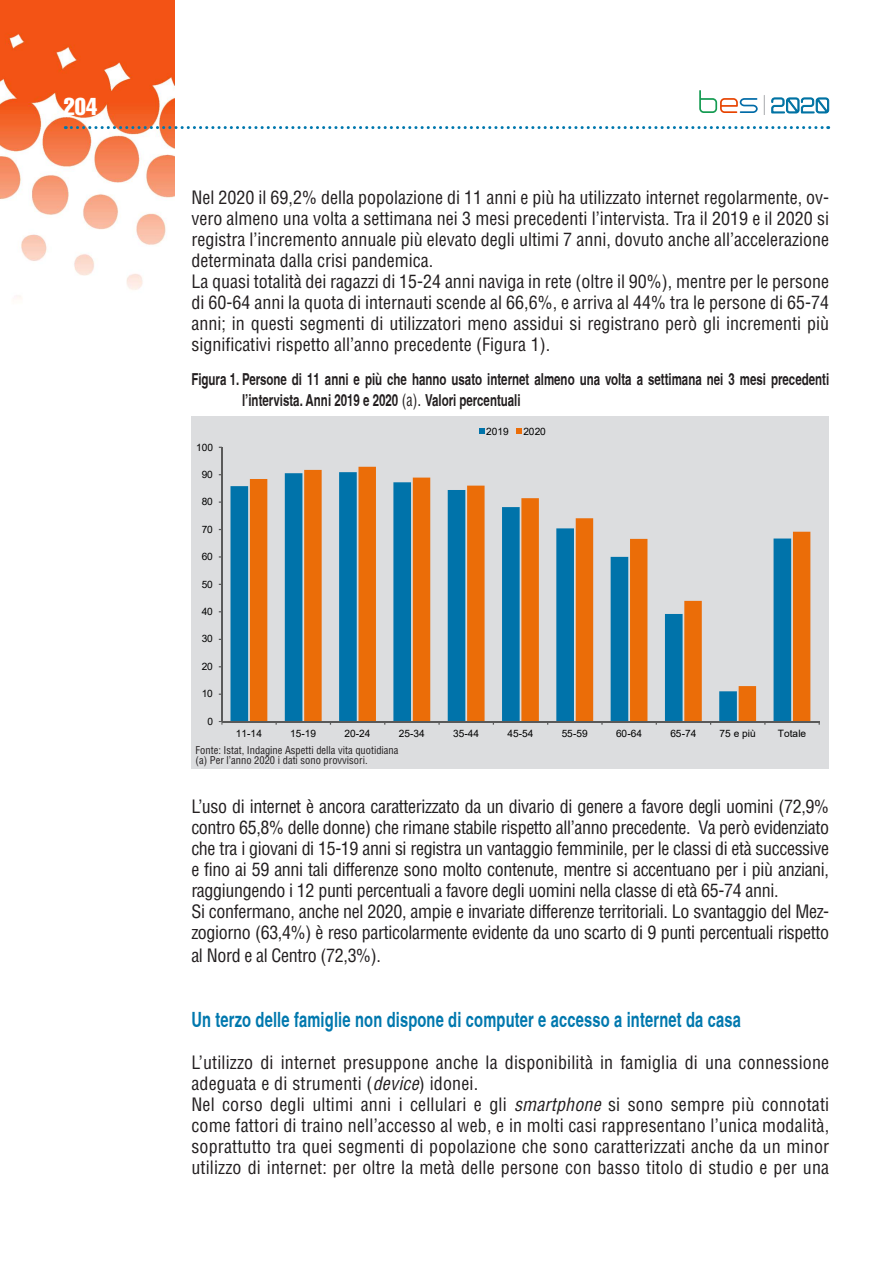
<style>
.page{position:relative;width:893px;height:1263px;background:#fff}
.page>*{position:absolute;margin:0;border:0;box-sizing:border-box;transform-origin:0 0}
.t1{font:24px "Helvetica LT Std Comp";color:#fff}
.t2{font:700 condensed 21px "Helvetica";letter-spacing:.01em;color:#0078ae;scale:.85 1}
.t3{font:condensed 18px/21px "Helvetica LT Std";color:#231f20}
.t4{font:condensed 18px/21.1px "Helvetica LT Std";letter-spacing:-.02em;color:#231f20}
.t5{font:700 condensed 16.5px/21px "Helvetica";color:#231f20;scale:.85 1}
.t6{font:condensed 10.5px/10.5px "Helvetica LT Std";color:#231f20}
.t7{font:10.2px "Arial";letter-spacing:-.005em;color:#000}
.s1{font-family:"Helvetica LT Std";font-weight:400}
.s2{font-family:"Helvetica LT Std";font-weight:400;font-size:18px}
.s3{font-style:italic}
</style>
<div class="page">
<img style="left:0;top:0;width:174px;height:299px">
<svg style="left:65px;top:126px;width:764px;height:3px"></svg>
<svg style="left:764px;top:95px;width:1px;height:20px"></svg>
<svg style="left:699px;top:90px;width:59px;height:23px"></svg>
<svg style="left:771px;top:97px;width:58px;height:17px"></svg>
<div style="left:191px;top:416px;width:638px;height:353px;background:#dcdddf"></div>
<svg style="left:230px;top:479px;width:20px;height:242px;background:#1f81b0"></svg>
<svg style="left:250px;top:467px;width:560px;height:254px"></svg>
<hr style="left:221px;top:447px;width:1px;height:274px;background:#595959">
<hr style="left:222px;top:721px;width:597px;height:1px;background:#595959">
<svg style="left:479px;top:429px;width:5px;height:5px"></svg>
<svg style="left:516px;top:429px;width:5px;height:5px"></svg>
<h1 class="t1" style="left:64px;top:91px;width:35px">204</h1>
<p class="t3" style="left:191px;top:187px;width:639px">Nel 2020 il 69,2% della popolazione di 11 anni e più ha utilizzato internet regolarmente, ov&shy;vero almeno una volta a settimana nei 3 mesi precedenti l’intervista. Tra il 2019 e il 2020 si registra l’incremento annuale più elevato degli ultimi 7 anni, dovuto anche all’accelerazione determinata dalla crisi pandemica.<br>La quasi totalità dei ragazzi di 15-24 anni naviga in rete (oltre il 90%), mentre per le persone di 60-64 anni la quota di internauti scende al 66,6%, e arriva al 44% tra le persone di 65-74 anni; in questi segmenti di utilizzatori meno assidui si registrano però gli incrementi più significativi rispetto all’anno precedente (Figura 1).</p>
<p class="t5" style="left:242px;top:369px;width:692px;text-indent:-51px">Figura 1. Persone di 11 anni e più che hanno usato internet almeno una volta a settimana nei 3 mesi precedenti l’intervista. Anni 2019 e 2020 <span class="s1">(a)</span><span class="s2">.</span> Valori percentuali</p>
<p class="t7" style="left:196px;top:440px;width:18px">100</p>
<p class="t7" style="left:202px;top:467px;width:13px">90</p>
<p class="t7" style="left:202px;top:495px;width:13px">80</p>
<p class="t7" style="left:202px;top:522px;width:13px">70</p>
<p class="t7" style="left:202px;top:550px;width:13px">60</p>
<p class="t7" style="left:202px;top:577px;width:13px">50</p>
<p class="t7" style="left:202px;top:604px;width:13px">40</p>
<p class="t7" style="left:202px;top:632px;width:13px">30</p>
<p class="t7" style="left:202px;top:659px;width:13px">20</p>
<p class="t7" style="left:202px;top:687px;width:13px">10</p>
<p class="t7" style="left:207px;top:714px;width:7px">0</p>
<p class="t7" style="left:486px;top:424px;width:24px">2019</p>
<p class="t7" style="left:523px;top:424px;width:24px">2020</p>
<p class="t7" style="left:236px;top:726px;width:28px">11-14</p>
<p class="t7" style="left:290px;top:726px;width:28px">15-19</p>
<p class="t7" style="left:344px;top:726px;width:28px">20-24</p>
<p class="t7" style="left:399px;top:726px;width:28px">25-34</p>
<p class="t7" style="left:453px;top:726px;width:28px">35-44</p>
<p class="t7" style="left:507px;top:726px;width:28px">45-54</p>
<p class="t7" style="left:562px;top:726px;width:28px">55-59</p>
<p class="t7" style="left:616px;top:726px;width:28px">60-64</p>
<p class="t7" style="left:670px;top:726px;width:28px">65-74</p>
<p class="t7" style="left:720px;top:726px;width:38px">75 e più</p>
<p class="t7" style="left:778px;top:726px;width:30px">Totale</p>
<p class="t6" style="left:196px;top:745px;width:204px">Fonte: Istat, Indagine Aspetti della vita quotidiana (a) Per l’anno 2020 i dati sono provvisori.</p>
<p class="t4" style="left:191px;top:796px;width:639px">L’uso di internet è ancora caratterizzato da un divario di genere a favore degli uomini (72,9% contro 65,8% delle donne) che rimane stabile rispetto all’anno precedente. Va però evidenziato che tra i giovani di 15-19 anni si registra un vantaggio femminile, per le classi di età successive e fino ai 59 anni tali differenze sono molto contenute, mentre si accentuano per i più anziani, raggiungendo i 12 punti percentuali a favore degli uomini nella classe di età 65-74 anni.<br>Si confermano, anche nel 2020, ampie e invariate differenze territoriali. Lo svantaggio del Mez&shy;zogiorno (63,4%) è reso particolarmente evidente da uno scarto di 9 punti percentuali rispetto al Nord e al Centro (72,3%).</p>
<p class="t2" style="left:191px;top:1007px;width:648px">Un terzo delle famiglie non dispone di computer e accesso a internet da casa</p>
<p class="t3" style="left:191px;top:1052px;width:639px">L’utilizzo di internet presuppone anche la disponibilità in famiglia di una connessione adeguata e di strumenti (<span class="s3">device</span>) idonei.<br>Nel corso degli ultimi anni i cellulari e gli <span class="s3">smartphone</span> si sono sempre più connotati come fattori di traino nell’accesso al web, e in molti casi rappresentano l’unica modalità, soprattutto tra quei segmenti di popolazione che sono caratterizzati anche da un minor utilizzo di internet: per oltre la metà delle persone con basso titolo di studio e per una</p>
</div>
